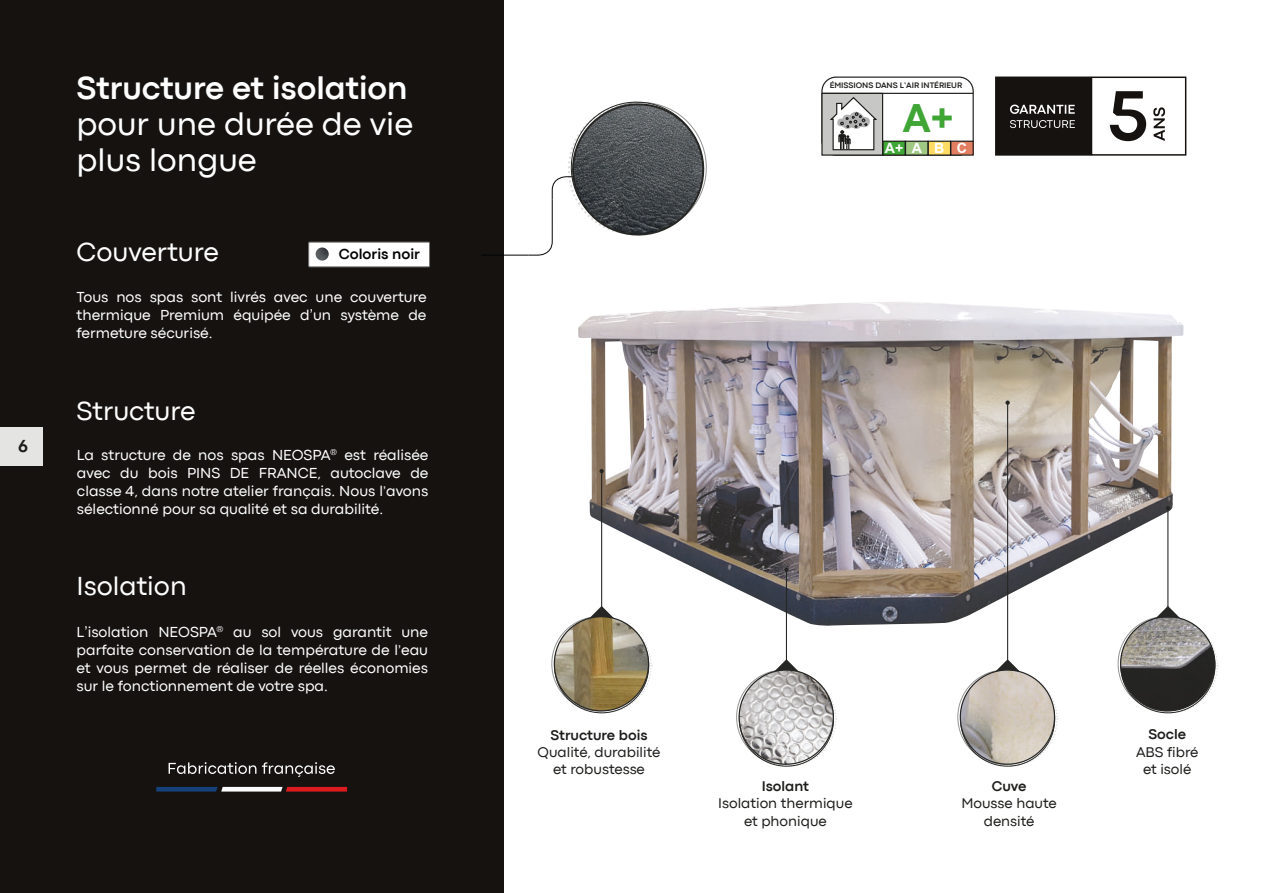
<style>
.page{position:relative;width:1263px;height:893px;background:#fff}
.page>*{position:absolute;margin:0;border:0;box-sizing:border-box;transform-origin:0 0}
.t1{font:700 73.5px "Codec Pro";color:#151210}
.t2{font:700 38.85px "Arial";color:#3fa535}
.t3{font:33px/36px "Codec Pro";color:#fff}
.t4{font:700 33px "Codec Pro";color:#fff}
.t5{font:27px "Codec Pro";color:#fff}
.t6{font:700 18px "Arial";color:#1d1d1b}
.t7{font:15px/18px "Codec Pro";color:#fff;text-align:justify}
.t8{font:700 15px "Codec Pro";color:#020203}
.t9{font:14.55px/17.4px "Codec Pro";color:#1d1d1b;text-align:center}
.t10{font:700 14.55px "Codec Pro";color:#1d1d1b}
.t11{font:700 14.1px "Arial";color:#fff}
.t12{font:700 8.25px "Codec Pro";color:#1d1d1b}
.s1{font-family:"Arial"}
.s2{font-family:"Arial";font-size:13.5px}
</style>
<div class="page">
<div style="left:0;top:0;width:504px;height:893px;background:#151210"></div>
<div style="left:309px;top:242px;width:120px;height:25px;background:#fff"></div>
<div style="left:308px;top:242px;width:122px;height:25px;border:1px solid #717070"></div>
<img style="left:578px;top:302px;width:606px;height:324px">
<div style="left:821px;top:77px;width:153px;height:79px;border:1px solid #1d1d1b;border-radius:14px"></div>
<hr style="left:822px;top:93px;width:151px;height:1px;background:#1d1d1b">
<div style="left:883px;top:141px;width:22px;height:14px;background:#3fa535"></div>
<div style="left:882px;top:141px;width:24px;height:15px;border:1px solid #1d1d1b"></div>
<div style="left:928px;top:141px;width:22px;height:14px;background:#ffdb63"></div>
<div style="left:927px;top:141px;width:24px;height:15px;border:1px solid #1d1d1b"></div>
<div style="left:905px;top:141px;width:23px;height:14px;background:#9fc883"></div>
<div style="left:905px;top:141px;width:23px;height:15px;border:1px solid #1d1d1b"></div>
<div style="left:951px;top:141px;width:22px;height:14px;background:#e27f63"></div>
<div style="left:950px;top:141px;width:24px;height:15px;border:1px solid #1d1d1b"></div>
<div style="left:822px;top:93px;width:60px;height:62px;background:#c7c7c6"></div>
<div style="left:821px;top:93px;width:62px;height:63px;border:1px solid #1d1d1b"></div>
<svg style="left:830px;top:97px;width:47px;height:54px"></svg>
<svg style="left:1122px;top:606px;width:97px;height:108px"></svg>
<img style="left:1120px;top:618px;width:95px;height:93px">
<svg style="left:556px;top:606px;width:96px;height:108px"></svg>
<img style="left:554px;top:617px;width:94px;height:94px;border-radius:47px">
<svg style="left:740px;top:659px;width:97px;height:108px"></svg>
<img style="left:739px;top:670px;width:94px;height:94px;border-radius:47px">
<svg style="left:962px;top:659px;width:96px;height:108px"></svg>
<img style="left:960px;top:670px;width:94px;height:94px;border-radius:47px">
<hr style="left:786px;top:570px;width:1px;height:91px;background:#262624">
<svg style="left:784px;top:567px;width:5px;height:5px"></svg>
<hr style="left:1167px;top:508px;width:1px;height:101px;background:#262624">
<svg style="left:1166px;top:506px;width:4px;height:4px"></svg>
<hr style="left:1007px;top:403px;width:1px;height:257px;background:#262624">
<svg style="left:1005px;top:400px;width:5px;height:5px"></svg>
<hr style="left:601px;top:471px;width:1px;height:137px;background:#262624">
<svg style="left:599px;top:469px;width:5px;height:4px"></svg>
<svg style="left:169px;top:762px;width:87px;height:12px"></svg>
<svg style="left:262px;top:762px;width:73px;height:15px"></svg>
<svg style="left:156px;top:787px;width:191px;height:5px"></svg>
<div style="left:996px;top:77px;width:94px;height:78px;background:#151210"></div>
<div style="left:995px;top:77px;width:96px;height:79px;border:2px solid #151210"></div>
<div style="left:1091px;top:77px;width:95px;height:79px;border:2px solid #151210"></div>
<svg style="left:1153px;top:107px;width:12px;height:34px"></svg>
<svg style="left:1010px;top:120px;width:65px;height:8px"></svg>
<svg style="left:1010px;top:105px;width:65px;height:9px"></svg>
<svg style="left:316px;top:248px;width:13px;height:13px"></svg>
<div style="left:0;top:427px;width:43px;height:39px;background:#e4e4e3"></div>
<hr style="left:481px;top:255px;width:48px;height:1px;background:#030405">
<svg style="left:528px;top:101px;width:179px;height:155px"></svg>
<p class="t6" style="left:18px;top:435px;width:12px">6</p>
<h3 class="t4" style="left:77px;top:69px;width:333px">Structure et isolation</h3>
<h3 class="t3" style="left:77px;top:106px;width:338px">pour une durée de vie plus longue</h3>
<h3 class="t5" style="left:77px;top:236px;width:144px">Couverture</h3>
<p class="t8" style="left:339px;top:245px;width:83px">Coloris noir</p>
<p class="t7" style="left:77px;top:288px;width:351px">Tous nos spas sont livrés avec une couverture thermique Premium équipée d<span class="s1">’</span>un système de fermeture sécurisé.</p>
<h3 class="t5" style="left:77px;top:395px;width:120px">Structure</h3>
<p class="t7" style="left:77px;top:446px;width:353px">La structure de nos spas NEOSPA<sup>®</sup> est réalisée avec du bois PINS DE FRANCE, autoclave de classe 4, dans notre atelier français. Nous l<span class="s2">’</span>avons sélectionné pour sa qualité et sa durabilité.</p>
<h3 class="t5" style="left:77px;top:570px;width:112px">Isolation</h3>
<p class="t7" style="left:77px;top:623px;width:353px">L<span class="s1">’</span>isolation NEOSPA<sup>®</sup> au sol vous garantit une parfaite conservation de la température de l<span class="s2">’</span>eau et vous permet de réaliser de réelles économies sur le fonctionnement de votre spa.</p>
<p class="t12" style="left:830px;top:80px;width:134px">ÉMISSIONS DANS L’AIR INTÉRIEUR</p>
<h2 class="t2" style="left:903px;top:93px;width:52px">A+</h2>
<p class="t11" style="left:885px;top:139px;width:84px">A+A B C</p>
<h1 class="t1" style="left:1107px;top:72px;width:43px">5</h1>
<p class="t10" style="left:550px;top:726px;width:99px">Structure bois</p>
<p class="t9" style="left:537px;top:743px;width:124px">Qualité, durabilité et robustesse</p>
<p class="t10" style="left:762px;top:777px;width:49px">Isolant</p>
<p class="t9" style="left:718px;top:795px;width:136px">Isolation thermique et phonique</p>
<p class="t10" style="left:992px;top:777px;width:36px">Cuve</p>
<p class="t9" style="left:961px;top:795px;width:97px">Mousse haute densité</p>
<p class="t10" style="left:1148px;top:726px;width:39px">Socle</p>
<p class="t9" style="left:1136px;top:743px;width:64px">ABS fibré et isolé</p>
</div>
